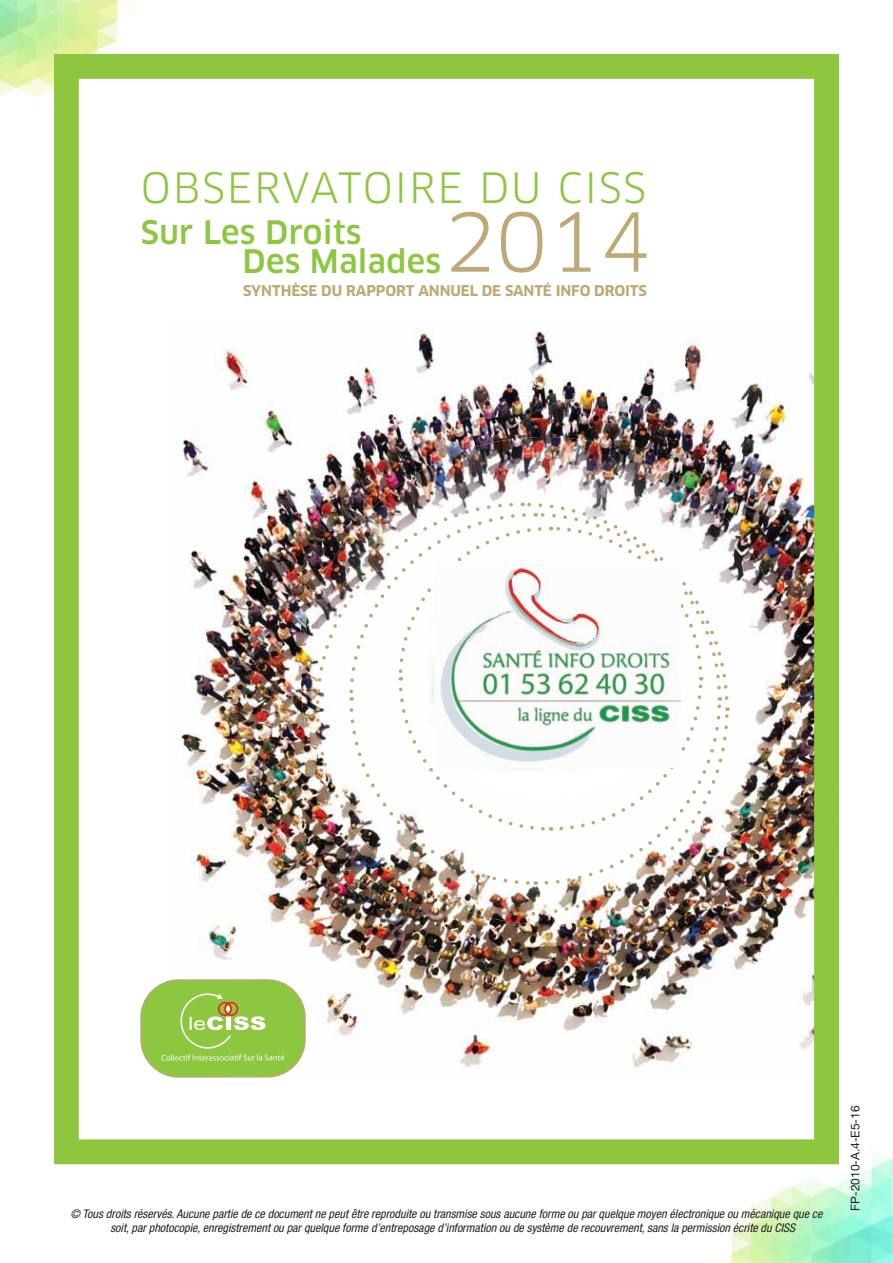
<style>
.page{position:relative;width:893px;height:1263px;background:#fff}
.page>*{position:absolute;margin:0;border:0;box-sizing:border-box;transform-origin:0 0}
.t1{font:79.05px "Clan OT";color:#bea875}
.t2{font:40.95px "Clan OT";letter-spacing:.04em;color:#8dc63f}
.t3{font:500 31.65px/29px "Clan OT";letter-spacing:.01em;color:#8dc63f}
.t4{font:700 14.55px "Clan OT";letter-spacing:-.005em;color:#bea875}
.t5{font:italic condensed 12px/14.4px "Helvetica Neue LT Std";color:#231f20}
.t6{font:12px "Helvetica Neue LT Std";color:#231f20}
</style>
<div class="page">
<img style="left:0;top:0;width:893px;height:1263px">
<img style="left:54px;top:54px;width:785px;height:1110px">
<img style="left:389px;top:437px;width:311px;height:64px">
<img style="left:345px;top:493px;width:45px;height:8px">
<img style="left:700px;top:493px;width:45px;height:375px">
<img style="left:301px;top:541px;width:13px;height:280px">
<img style="left:744px;top:541px;width:44px;height:279px">
<img style="left:478px;top:917px;width:89px;height:7px">
<div style="left:140px;top:979px;width:166px;height:99px;border:3px solid #bea875;border-radius:37px"></div>
<div style="left:142px;top:981px;width:162px;height:95px;background:#8dc63f;border-radius:37px"></div>
<svg style="left:161px;top:993px;width:123px;height:68px"></svg>
<img style="left:314px;top:501px;width:417px;height:416px">
<img style="left:435px;top:563px;width:246px;height:204px">
<h2 class="t2" style="left:141px;top:163px;width:507px">OBSERVATOIRE DU CISS</h2>
<h3 class="t3" style="left:243px;top:218px;width:200px;text-indent:-102px">Sur Les Droits<br>Des Malades</h3>
<p class="t4" style="left:243px;top:282px;width:405px">SYNTHÈSE DU RAPPORT ANNUEL DE SANTÉ INFO DROITS</p>
<h1 class="t1" style="left:444px;top:195px;width:208px">2014</h1>
<p class="t5" style="left:110px;top:1207px;width:713px;text-indent:-40px">© Tous droits réservés. Aucune partie de ce document ne peut être reproduite ou transmise sous aucune forme ou par quelque moyen électronique ou mécanique que ce soit, par photocopie, enregistrement ou par quelque forme d’entreposage d’information ou de système de recouvrement, sans la permission écrite du CISS</p>
<p class="t6" style="left:848px;top:1211px;width:107px;rotate:-90deg">FP-2010-A.4-E5-16</p>
</div>
